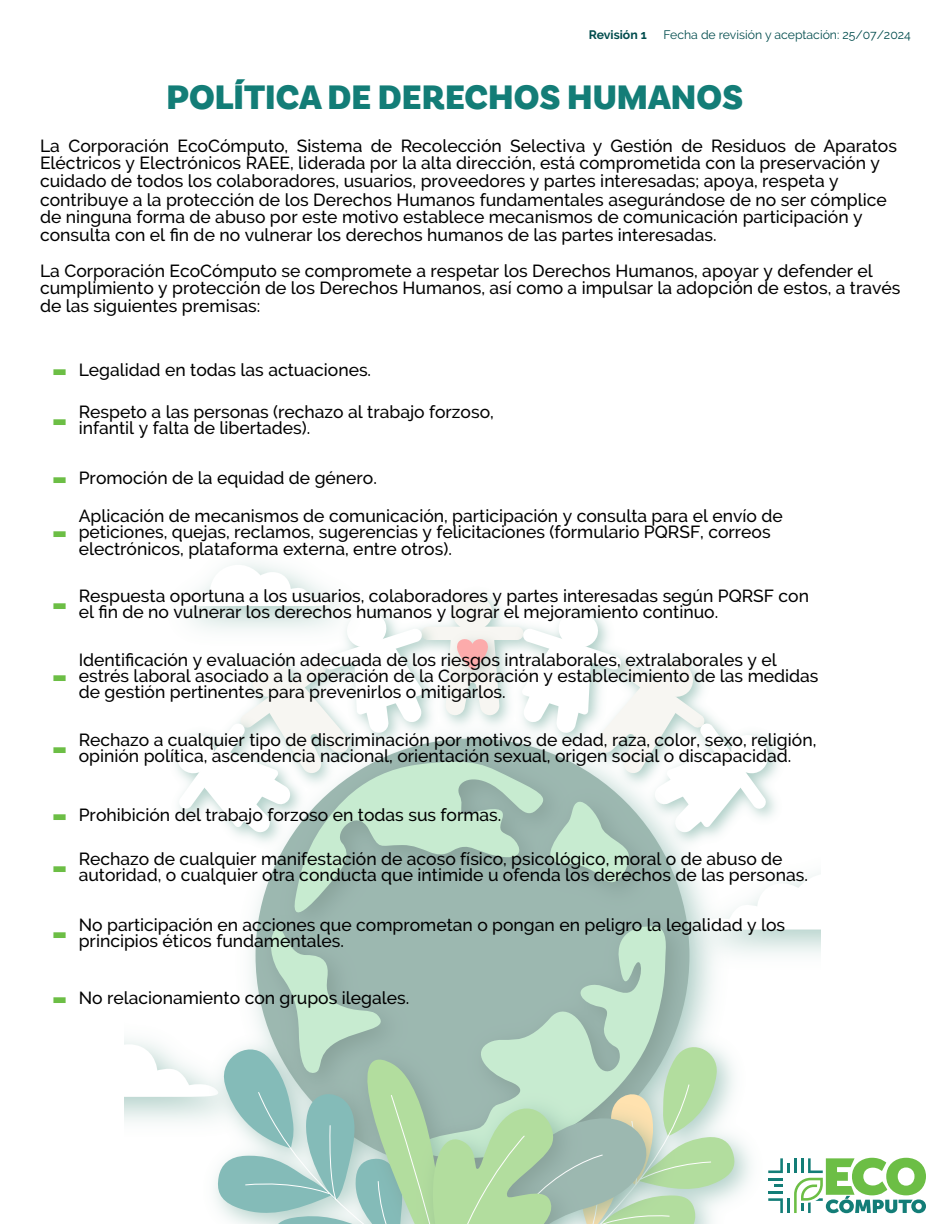
<style>
.page{position:relative;width:945px;height:1226px;background:#fff}
.page>*{position:absolute;margin:0;border:0;box-sizing:border-box;transform-origin:0 0}
.t1{font:800 39.38px/71.8px "Raleway";color:#6cbe45}
.t2{font:900 35.88px "Basic Sans W05";color:#137d77}
.t3{font:500 17.5px/17.8px "Raleway";color:#000}
.t4{font:12.25px "Raleway";color:#004c4d}
.t5{font:700 12.25px "Raleway";color:#004c4d}
</style>
<div class="page">
<svg style="left:124px;top:562px;width:802px;height:661px"></svg>
<p class="t5" style="left:589px;top:27px;width:60px">Revisión 1</p>
<p class="t4" style="left:663px;top:27px;width:249px">Fecha de revisión y aceptación: 25/07/2024</p>
<h2 class="t2" style="left:167px;top:75px;width:578px">POLÍTICA DE DERECHOS HUMANOS</h2>
<p class="t3" style="left:40px;top:136px;width:858px">La Corporación EcoCómputo, Sistema de Recolección Selectiva y Gestión de Residuos de Aparatos Eléctricos y Electrónicos RAEE, liderada por la alta dirección, está comprometida con la preservación y cuidado de todos los colaboradores, usuarios, proveedores y partes interesadas; apoya, respeta y contribuye a la protección de los Derechos Humanos fundamentales asegurándose de no ser cómplice de ninguna forma de abuso por este motivo establece mecanismos de comunicación participación y consulta con el fin de no vulnerar los derechos humanos de las partes interesadas.</p>
<p class="t3" style="left:40px;top:262px;width:862px;line-height:17.5px">La Corporación EcoCómputo se compromete a respetar los Derechos Humanos, apoyar y defender el cumplimiento y protección de los Derechos Humanos, así como a impulsar la adopción de estos, a través de las siguientes premisas:</p>
<h1 class="t1" style="left:51px;top:344px;width:18px;line-height:50px">- -</h1>
<h1 class="t1" style="left:51px;top:450px;width:18px;line-height:54.6px">- -</h1>
<h1 class="t1" style="left:51px;top:567px;width:18px;text-align:justify">- - -</h1>
<p class="t3" style="left:79px;top:361px;width:294px">Legalidad en todas las actuaciones.</p>
<p class="t3" style="left:79px;top:403px;width:417px">Respeto a las personas (rechazo al trabajo forzoso,</p>
<p class="t3" style="left:79px;top:419px;width:233px">infantil y falta de libertades).</p>
<p class="t3" style="left:79px;top:469px;width:300px">Promoción de la equidad de género.</p>
<p class="t3" style="left:79px;top:499px;width:706px;line-height:32.6px">Aplicación de mecanismos de comunicación, participación y consulta para el envío de electrónicos, plataforma externa, entre otros).</p>
<p class="t3" style="left:79px;top:523px;width:693px">peticiones, quejas, reclamos, sugerencias y felicitaciones (formulario PQRSF, correos</p>
<p class="t3" style="left:79px;top:587px;width:732px">Respuesta oportuna a los usuarios, colaboradores y partes interesadas según PQRSF con</p>
<p class="t3" style="left:79px;top:603px;width:641px">el fin de no vulnerar los derechos humanos y lograr el mejoramiento continuo.</p>
<p class="t3" style="left:79px;top:643px;width:699px;line-height:32.6px">Identificación y evaluación adecuada de los riesgos intralaborales, extralaborales y el de gestión pertinentes para prevenirlos o mitigarlos.</p>
<p class="t3" style="left:79px;top:667px;width:741px">estrés laboral asociado a la operación de la Corporación y establecimiento de las medidas</p>
<p class="t3" style="left:79px;top:731px;width:739px">Rechazo a cualquier tipo de discriminación por motivos de edad, raza, color, sexo, religión,</p>
<p class="t3" style="left:79px;top:747px;width:714px">opinión política, ascendencia nacional, orientación sexual, origen social o discapacidad.</p>
<h1 class="t1" style="left:51px;top:788px;width:18px;line-height:52px">- -</h1>
<h1 class="t1" style="left:51px;top:899px;width:18px;line-height:65.1px">- -</h1>
<p class="t3" style="left:79px;top:806px;width:424px">Prohibición del trabajo forzoso en todas sus formas.</p>
<p class="t3" style="left:79px;top:850px;width:705px">Rechazo de cualquier manifestación de acoso físico, psicológico, moral o de abuso de</p>
<p class="t3" style="left:79px;top:866px;width:731px">autoridad, o cualquier otra conducta que intimide u ofenda los derechos de las personas.</p>
<p class="t3" style="left:79px;top:916px;width:708px">No participación en acciones que comprometan o pongan en peligro la legalidad y los</p>
<p class="t3" style="left:79px;top:932px;width:267px">principios éticos fundamentales.</p>
<p class="t3" style="left:79px;top:989px;width:332px">No relacionamiento con grupos ilegales.</p>
</div>
